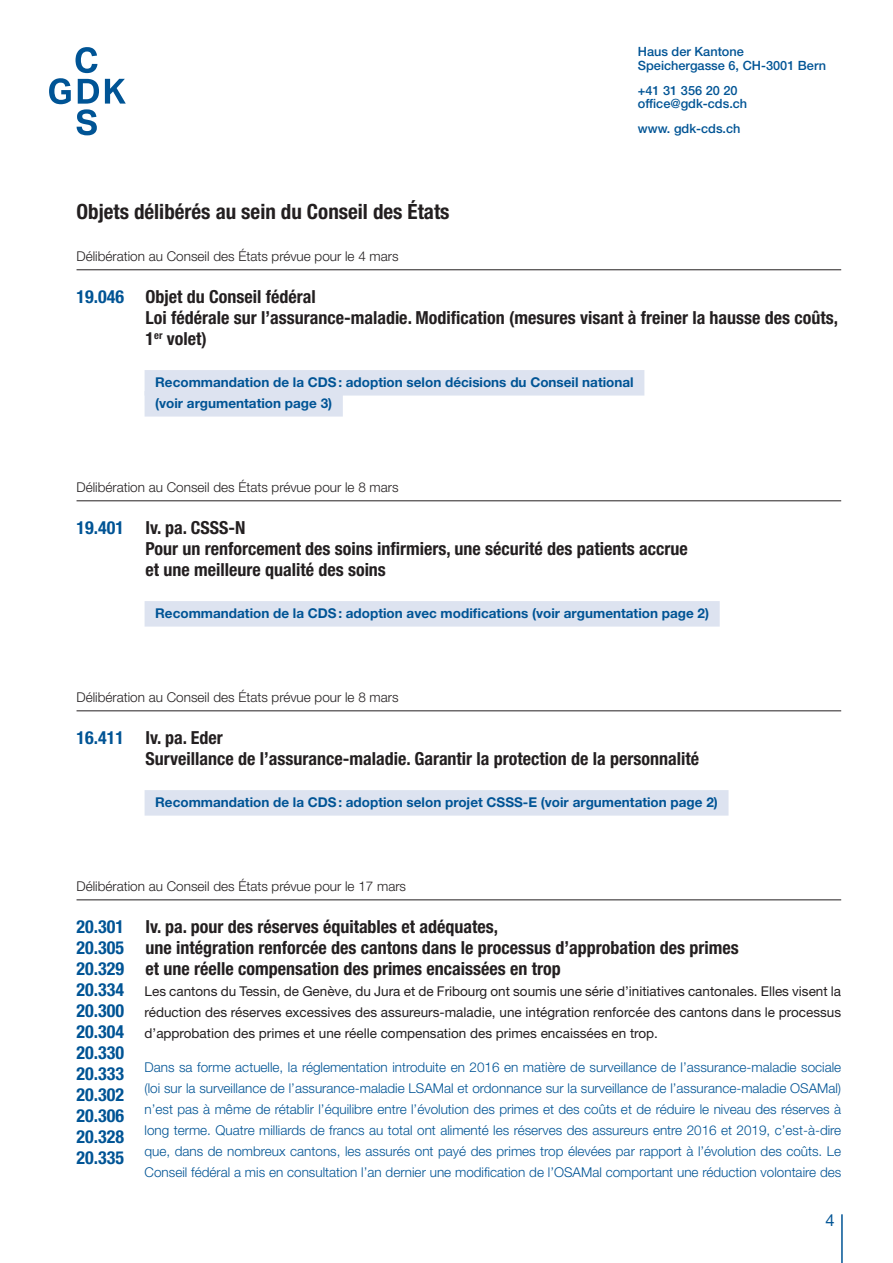
<style>
.page{position:relative;width:893px;height:1263px;background:#fff}
.page>*{position:absolute;margin:0;border:0;box-sizing:border-box;transform-origin:0 0}
.t1{font:700 condensed 21px "Helvetica Neue LT Std";color:#231f20}
.t2{font:700 condensed 18px/21px "Helvetica Neue LT Std";color:#231f20}
.t3{font:700 condensed 18px/21px "Helvetica Neue LT Std";color:#005495;text-align:justify}
.t4{font:16.5px "Helvetica Neue LT Std";color:#005495}
.t5{font:300 13.5px/21px "Helvetica Neue LT Std";color:#005495;text-align:justify}
.t6{font:13.5px/21px "Helvetica Neue LT Std";color:#231f20;text-align:justify}
.t7{font:700 13.5px/21px "Helvetica Neue LT Std";color:#005495}
.t8{font:300 13.5px "Helvetica Neue LT Std";color:#231f20}
.t9{font:500 12.75px/13.5px "Helvetica Neue LT Std";color:#005495}
.s1{color:#005495}
</style>
<div class="page">
<hr style="left:841px;top:1214px;width:2px;height:49px;background:#005495">
<svg style="left:49px;top:47px;width:50px;height:88px"></svg>
<svg style="left:105px;top:79px;width:21px;height:25px"></svg>
<hr style="left:77px;top:269px;width:764px;height:1px;background:#231f20">
<div style="left:145px;top:370px;width:499px;height:26px;background:#dde3f0"></div>
<div style="left:145px;top:391px;width:198px;height:26px;background:#dde3f0"></div>
<hr style="left:77px;top:500px;width:764px;height:1px;background:#231f20">
<div style="left:145px;top:601px;width:575px;height:26px;background:#dde3f0"></div>
<hr style="left:77px;top:710px;width:764px;height:1px;background:#231f20">
<div style="left:145px;top:790px;width:583px;height:26px;background:#dde3f0"></div>
<hr style="left:77px;top:899px;width:764px;height:1px;background:#231f20">
<p class="t9" style="left:638px;top:45px;width:190px">Haus der Kantone<br>Speichergasse 6, CH-3001 Bern</p>
<p class="t9" style="left:638px;top:83px;width:111px">+41 31 356 20 20 office@gdk-cds.ch</p>
<p class="t9" style="left:638px;top:121px;width:104px">www. gdk-cds.ch</p>
<h1 class="t1" style="left:77px;top:199px;width:375px">Objets délibérés au sein du Conseil des États</h1>
<p class="t8" style="left:77px;top:248px;width:324px">Délibération au Conseil des États prévue pour le 4 mars</p>
<h2 class="t2" style="left:146px;top:286px;width:694px;text-indent:-69px"><span class="s1">19.046</span> Objet du Conseil fédéral<br>Loi fédérale sur l’assurance-maladie. Modification (mesures visant à freiner la hausse des coûts,<br>1<sup>er</sup> volet)</h2>
<p class="t7" style="left:155px;top:371px;width:480px">Recommandation de la CDS: adoption selon décisions du Conseil national (voir argumentation page 3)</p>
<p class="t8" style="left:77px;top:479px;width:324px">Délibération au Conseil des États prévue pour le 8 mars</p>
<h2 class="t2" style="left:146px;top:517px;width:544px;text-indent:-69px"><span class="s1">19.401</span> Iv. pa. CSSS-N<br>Pour un renforcement des soins infirmiers, une sécurité des patients accrue et une meilleure qualité des soins</h2>
<p class="t7" style="left:155px;top:602px;width:555px">Recommandation de la CDS: adoption avec modifications (voir argumentation page 2)</p>
<p class="t8" style="left:77px;top:689px;width:324px">Délibération au Conseil des États prévue pour le 8 mars</p>
<h2 class="t2" style="left:146px;top:727px;width:555px;text-indent:-69px"><span class="s1">16.411</span> Iv. pa. Eder<br>Surveillance de l’assurance-maladie. Garantir la protection de la personnalité</h2>
<p class="t7" style="left:155px;top:791px;width:564px">Recommandation de la CDS: adoption selon projet CSSS-E (voir argumentation page 2)</p>
<p class="t8" style="left:77px;top:878px;width:331px">Délibération au Conseil des États prévue pour le 17 mars</p>
<h2 class="t2" style="left:146px;top:916px;width:595px">Iv. pa. pour des réserves équitables et adéquates,<br>une intégration renforcée des cantons dans le processus d’approbation des primes et une réelle compensation des primes encaissées en trop</h2>
<p class="t6" style="left:145px;top:981px;width:698px">Les cantons du Tessin, de Genève, du Jura et de Fribourg ont soumis une série d’initiatives cantonales. Elles visent la réduction des réserves excessives des assureurs-maladie, une intégration renforcée des cantons dans le processus d’approbation des primes et une réelle compensation des primes encaissées en trop.</p>
<p class="t5" style="left:145px;top:1056px;width:698px">Dans sa forme actuelle, la réglementation introduite en 2016 en matière de surveillance de l’assurance-maladie sociale (loi sur la surveillance de l’assurance-maladie LSAMal et ordonnance sur la surveillance de l’assurance-maladie OSAMal) n’est pas à même de rétablir l’équilibre entre l’évolution des primes et des coûts et de réduire le niveau des réserves à long terme. Quatre milliards de francs au total ont alimenté les réserves des assureurs entre 2016 et 2019, c’est-à-dire que, dans de nombreux cantons, les assurés ont payé des primes trop élevées par rapport à l’évolution des coûts. Le Conseil fédéral a mis en consultation l’an dernier une modification de l’OSAMal comportant une réduction volontaire des</p>
<h2 class="t3" style="left:77px;top:916px;width:49px">20.301<br>20.305<br>20.329<br>20.334<br>20.300<br>20.304<br>20.330<br>20.333<br>20.302<br>20.306<br>20.328<br>20.335</h2>
<p class="t4" style="left:825px;top:1210px;width:11px">4</p>
</div>
